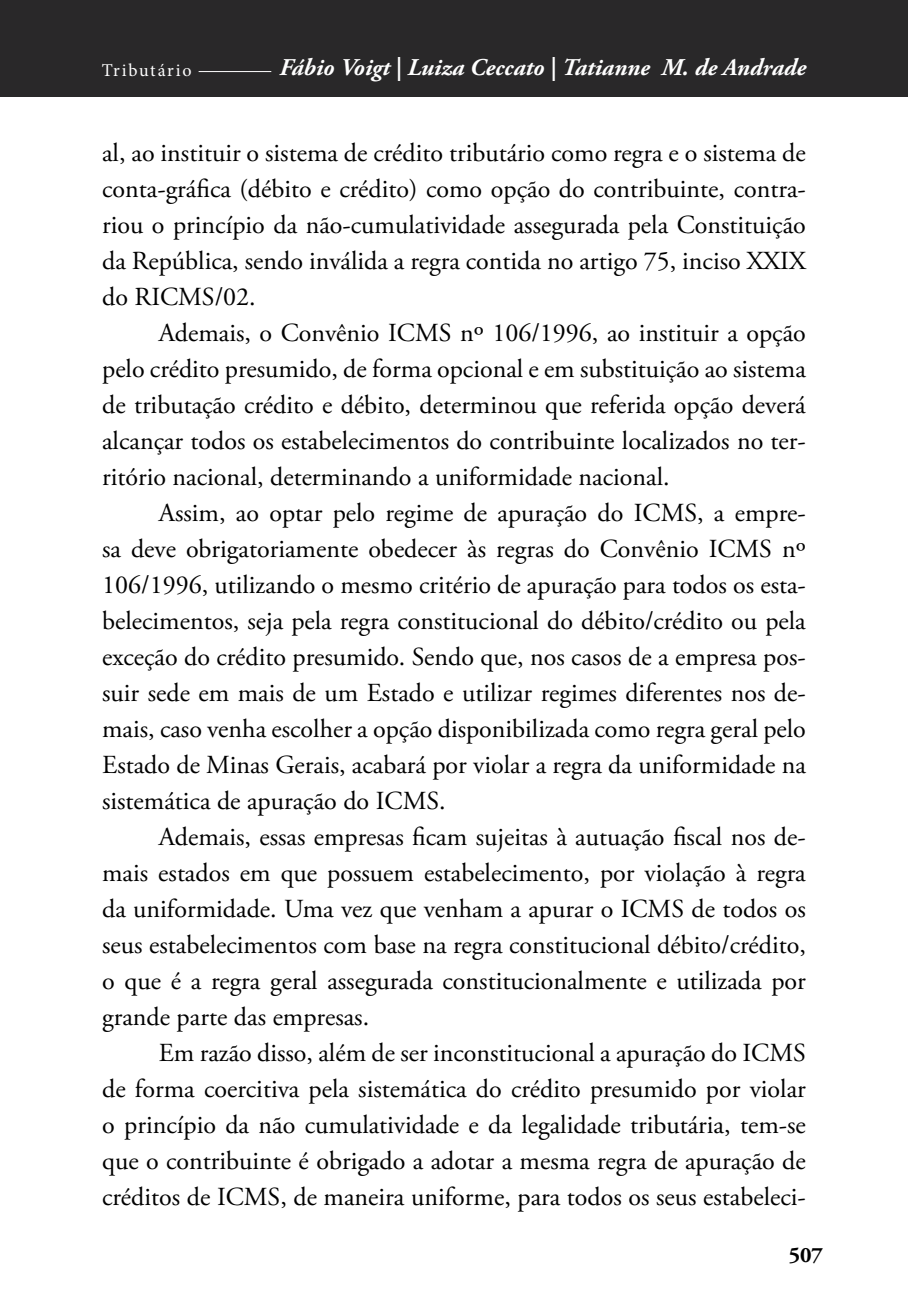
<style>
.page{position:relative;width:908px;height:1304px;background:#fff}
.page>*{position:absolute;margin:0;border:0;box-sizing:border-box;transform-origin:0 0}
.t1{font:26px/36px "Adobe Garamond Pro";color:#000;text-align:justify}
.t2{font:italic 700 24px "Adobe Garamond Pro";color:#fff}
.t3{font:700 22px "Adobe Garamond Pro";color:#000}
.t4{font:18px "Minion Pro";letter-spacing:.095em;color:#fff}
</style>
<div class="page">
<div style="left:0;top:0;width:907px;height:96px;background:#292829"></div>
<hr style="left:198px;top:71px;width:73px;height:1px;background:#fff">
<p class="t4" style="left:102px;top:58px;width:91px">Tributário</p>
<p class="t2" style="left:279px;top:54px;width:528px">Fábio Voigt | Luiza Ceccato | Tatianne M. de Andrade</p>
<p class="t1" style="left:102px;top:135px;width:705px">al, ao instituir o sistema de crédito tributário como regra e o sistema de conta-gráfica (débito e crédito) como opção do contribuinte, contra&shy;riou o princípio da não-cumulatividade assegurada pela Constituição da República, sendo inválida a regra contida no artigo 75, inciso XXIX do RICMS/02.</p>
<p class="t1" style="left:102px;top:315px;width:705px;text-indent:57px">Ademais, o Convênio ICMS nº 106/1996, ao instituir a opção pelo crédito presumido, de forma opcional e em substituição ao sistema de tributação crédito e débito, determinou que referida opção deverá alcançar todos os estabelecimentos do contribuinte localizados no ter&shy;ritório nacional, determinando a uniformidade nacional.</p>
<p class="t1" style="left:102px;top:495px;width:705px;text-indent:57px">Assim, ao optar pelo regime de apuração do ICMS, a empre&shy;sa deve obrigatoriamente obedecer às regras do Convênio ICMS nº 106/1996, utilizando o mesmo critério de apuração para todos os esta&shy;belecimentos, seja pela regra constitucional do débito/crédito ou pela exceção do crédito presumido. Sendo que, nos casos de a empresa pos&shy;suir sede em mais de um Estado e utilizar regimes diferentes nos de&shy;mais, caso venha escolher a opção disponibilizada como regra geral pelo Estado de Minas Gerais, acabará por violar a regra da uniformidade na sistemática de apuração do ICMS.</p>
<p class="t1" style="left:102px;top:819px;width:705px;text-indent:57px">Ademais, essas empresas ficam sujeitas à autuação fiscal nos de&shy;mais estados em que possuem estabelecimento, por violação à regra da uniformidade. Uma vez que venham a apurar o ICMS de todos os seus estabelecimentos com base na regra constitucional débito/crédito, o que é a regra geral assegurada constitucionalmente e utilizada por grande parte das empresas.</p>
<p class="t1" style="left:102px;top:1036px;width:705px;text-indent:57px">Em razão disso, além de ser inconstitucional a apuração do ICMS de forma coercitiva pela sistemática do crédito presumido por violar o princípio da não cumulatividade e da legalidade tributária, tem-se que o contribuinte é obrigado a adotar a mesma regra de apuração de créditos de ICMS, de maneira uniforme, para todos os seus estabeleci-</p>
<p class="t3" style="left:788px;top:1242px;width:36px">507</p>
</div>
